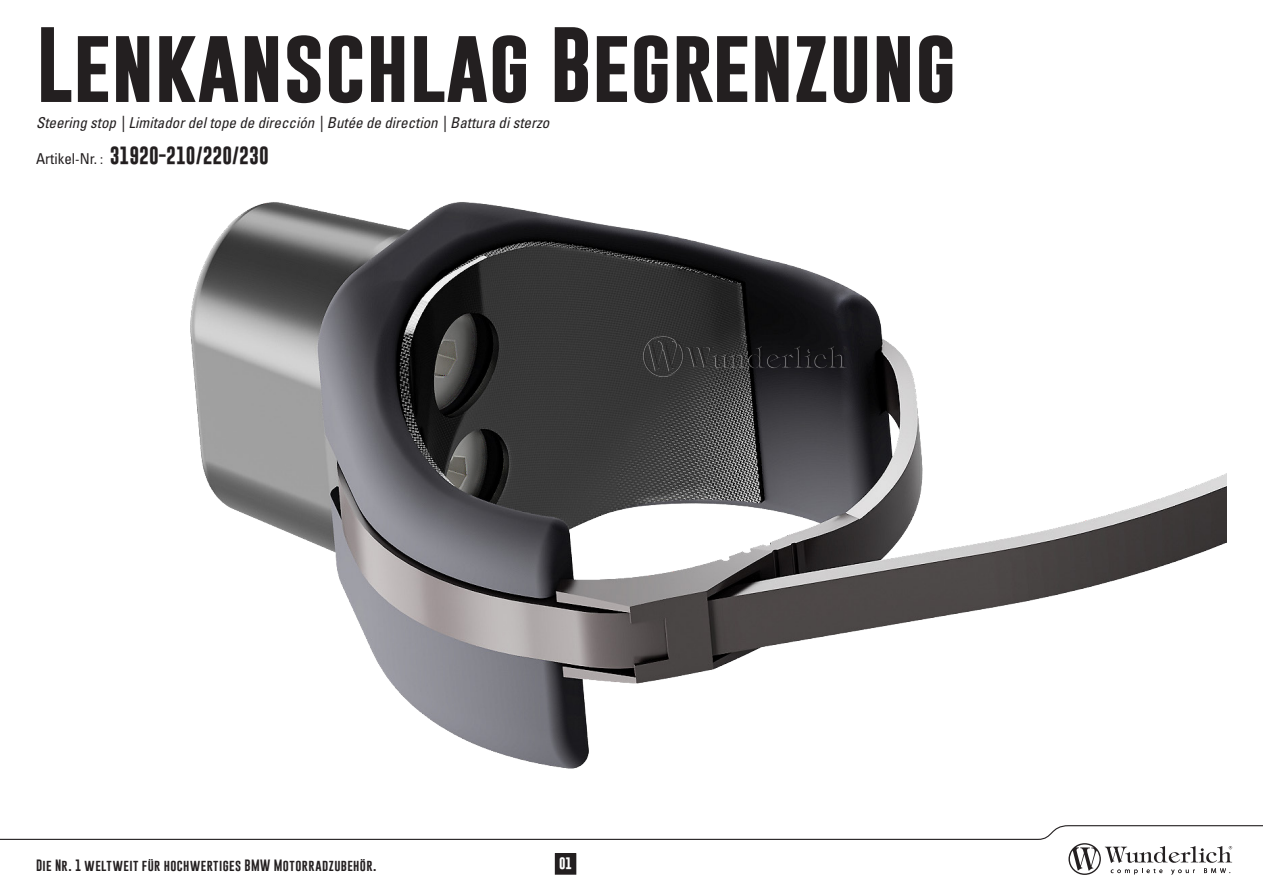
<style>
.page{position:relative;width:1263px;height:893px;background:#fff}
.page>*{position:absolute;margin:0;border:0;box-sizing:border-box;transform-origin:0 0}
.t1{font:700 76.5px "Gobold";color:#231f20}
.t2{font:700 18px "Gobold";color:#231f20}
.t3{font:italic condensed 15px "Univers LT Std";color:#231f20}
.t4{font:12px "Gobold";letter-spacing:.035em;color:#231f20}
.t5{font:700 12px "Gobold";color:#fff}
.s1{font-family:"Univers LT Std";font-weight:400;font-stretch:condensed;font-size:15px}
.s2{font-family:"Univers LT Std";font-weight:400;font-stretch:condensed;font-size:13.5px}
</style>
<div class="page">
<svg style="left:0;top:825px;width:1263px;height:50px"></svg>
<img style="left:190px;top:202px;width:1037px;height:567px">
<div style="left:555px;top:854px;width:21px;height:20px;background:#231f20"></div>
<div style="left:555px;top:853px;width:21px;height:21px;border:1px solid #231f20"></div>
<img style="left:644px;top:336px;width:206px;height:40px">
<p class="t1" style="left:36px;top:15px;width:922px">Lenkanschlag Begrenzung</p>
<p class="t3" style="left:36px;top:113px;width:515px">Steering stop | Limitador del tope de dirección | Butée de direction | Battura di sterzo</p>
<p class="t2" style="left:36px;top:143px;width:234px"><span class="s1">Artikel</span><span class="s2">-</span><span class="s1">Nr.</span> <span class="s2">:</span> 31920-210/220/230</p>
<p class="t4" style="left:36px;top:858px;width:342px">Die Nr. 1 weltweit für hochwertiges BMW Motorradzubehör.</p>
<p class="t5" style="left:559px;top:855px;width:15px">01</p>
</div>
